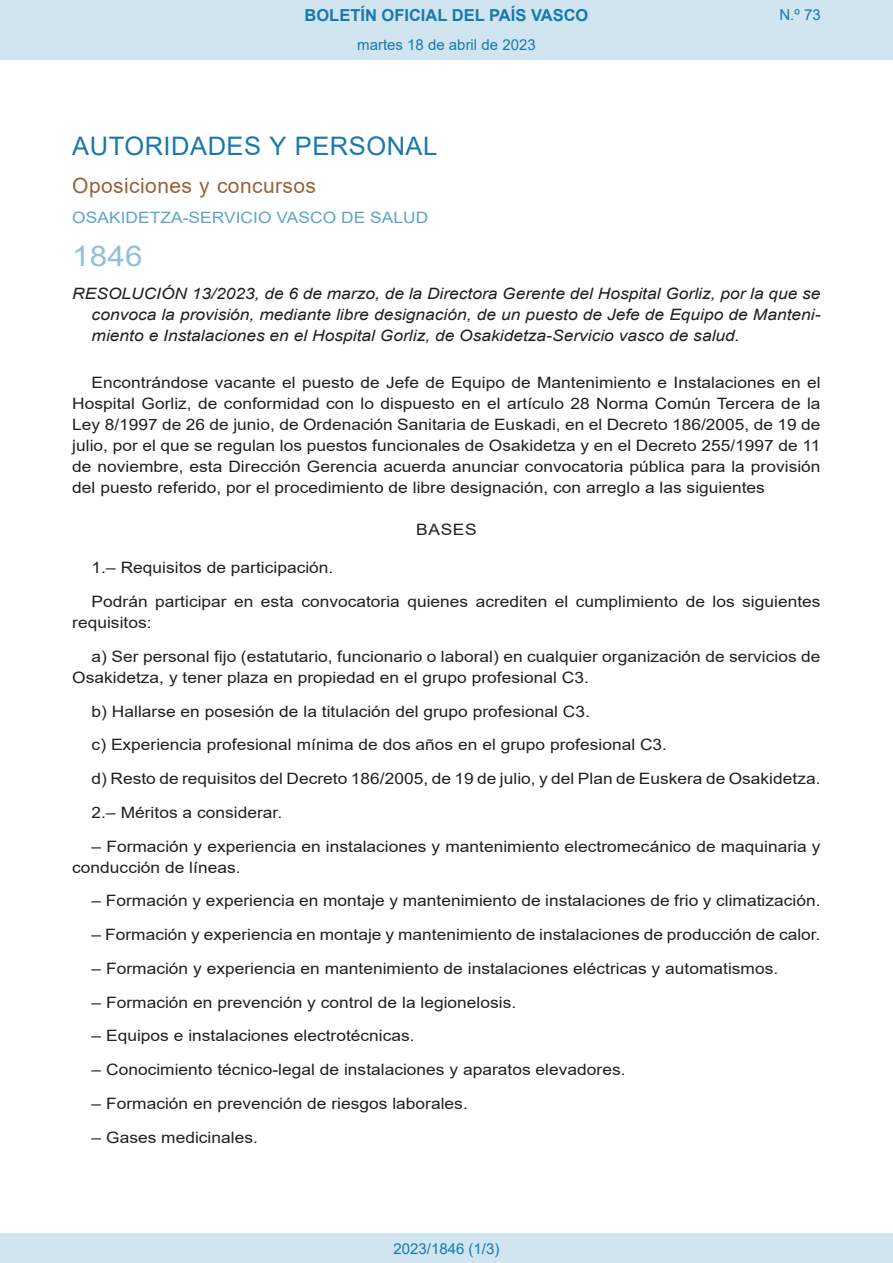
<style>
.page{position:relative;width:893px;height:1263px;background:#fff}
.page>*{position:absolute;margin:0;border:0;box-sizing:border-box;transform-origin:0 0}
.BOPVOrden{font:28.5px "Arial";color:#90c0db;scale:1.11 1}
.BOPVSeccion{font:25.5px "Arial";letter-spacing:.02em;color:#1879ad}
.BOPVSubseccion{font:21px "Arial";letter-spacing:.02em;color:#956338}
.t1{font:700 16.5px "Arial";color:#1879ad}
.BOPVDetalle{font:15.6px/21px "Arial";color:#231f20;scale:1.11 1}
.BOPVTitulo{font:italic 15.6px/21px "Arial";color:#231f20;text-align:justify;scale:1.11 1}
.BOPVOrganismo{font:15.6px "Arial";letter-spacing:.005em;color:#5ea4ca;scale:1.11 1}
.BOPVClave{font:15.6px "Arial";letter-spacing:.035em;color:#231f20;scale:1.11 1}
.Paginacion_Centro{font:15px "Arial";color:#1879ad}
</style>
<div class="page">
<div style="left:0;top:0;width:893px;height:60px;background:#d0e5f0"></div>
<div style="left:0;top:1233px;width:893px;height:30px;background:#d0e5f0"></div>
<p class="t1" style="left:305px;top:3px;width:285px">BOLETÍN OFICIAL DEL PAÍS VASCO</p>
<p class="Paginacion_Centro" style="left:357px;top:35px;width:180px">martes 18 de abril de 2023</p>
<p class="Paginacion_Centro" style="left:779px;top:5px;width:43px">N.º 73</p>
<p class="BOPVSeccion" style="left:72px;top:128px;width:366px">AUTORIDADES Y PERSONAL</p>
<p class="BOPVSubseccion" style="left:72px;top:171px;width:245px">Oposiciones y concursos</p>
<p class="BOPVOrganismo" style="left:72px;top:207px;width:322px">OSAKIDETZA-SERVICIO VASCO DE SALUD</p>
<p class="BOPVOrden" style="left:72px;top:236px;width:65px">1846</p>
<p class="BOPVTitulo" style="left:92px;top:284px;width:658px;text-indent:-19px">RESOLUCIÓN 13/2023, de 6 de marzo, de la Directora Gerente del Hospital Gorliz, por la que se convoca la provisión, mediante libre designación, de un puesto de Jefe de Equipo de Manteni&shy;miento e Instalaciones en el Hospital Gorliz, de Osakidetza-Servicio vasco de salud.</p>
<p class="BOPVDetalle" style="left:72px;top:372px;width:676px;text-align:justify;text-indent:19px">Encontrándose vacante el puesto de Jefe de Equipo de Mantenimiento e Instalaciones en el Hospital Gorliz, de conformidad con lo dispuesto en el artículo 28 Norma Común Tercera de la Ley 8/1997 de 26 de junio, de Ordenación Sanitaria de Euskadi, en el Decreto 186/2005, de 19 de julio, por el que se regulan los puestos funcionales de Osakidetza y en el Decreto 255/1997 de 11 de noviembre, esta Dirección Gerencia acuerda anunciar convocatoria pública para la provisión del puesto referido, por el procedimiento de libre designación, con arreglo a las siguientes</p>
<p class="BOPVClave" style="left:416px;top:519px;width:56px">BASES</p>
<p class="BOPVDetalle" style="left:92px;top:557px;width:219px">1.– Requisitos de participación.</p>
<p class="BOPVDetalle" style="left:72px;top:591px;width:676px;text-indent:19px">Podrán participar en esta convocatoria quienes acrediten el cumplimiento de los siguientes requisitos:</p>
<p class="BOPVDetalle" style="left:72px;top:646px;width:676px;text-indent:19px">a) Ser personal fijo (estatutario, funcionario o laboral) en cualquier organización de servicios de<br>Osakidetza, y tener plaza en propiedad en el grupo profesional C3.</p>
<p class="BOPVDetalle" style="left:92px;top:700px;width:450px">b) Hallarse en posesión de la titulación del grupo profesional C3.</p>
<p class="BOPVDetalle" style="left:92px;top:734px;width:520px">c) Experiencia profesional mínima de dos años en el grupo profesional C3.</p>
<p class="BOPVDetalle" style="left:92px;top:768px;width:658px">d) Resto de requisitos del Decreto 186/2005, de 19 de julio, y del Plan de Euskera de Osakidetza.</p>
<p class="BOPVDetalle" style="left:92px;top:802px;width:173px">2.– Méritos a considerar.</p>
<p class="BOPVDetalle" style="left:72px;top:835px;width:676px;text-indent:19px">– Formación y experiencia en instalaciones y mantenimiento electromecánico de maquinaria y conducción de líneas.</p>
<p class="BOPVDetalle" style="left:92px;top:890px;width:658px">– Formación y experiencia en montaje y mantenimiento de instalaciones de frio y climatización.</p>
<p class="BOPVDetalle" style="left:92px;top:924px;width:658px">– Formación y experiencia en montaje y mantenimiento de instalaciones de producción de calor.</p>
<p class="BOPVDetalle" style="left:92px;top:958px;width:620px">– Formación y experiencia en mantenimiento de instalaciones eléctricas y automatismos.</p>
<p class="BOPVDetalle" style="left:92px;top:991px;width:384px">– Formación en prevención y control de la legionelosis.</p>
<p class="BOPVDetalle" style="left:92px;top:1025px;width:293px">– Equipos e instalaciones electrotécnicas.</p>
<p class="BOPVDetalle" style="left:92px;top:1059px;width:482px">– Conocimiento técnico-legal de instalaciones y aparatos elevadores.</p>
<p class="BOPVDetalle" style="left:92px;top:1093px;width:340px">– Formación en prevención de riesgos laborales.</p>
<p class="BOPVDetalle" style="left:92px;top:1126px;width:151px">– Gases medicinales.</p>
<p class="Paginacion_Centro" style="left:393px;top:1238px;width:107px">2023/1846 (1/3)</p>
</div>
